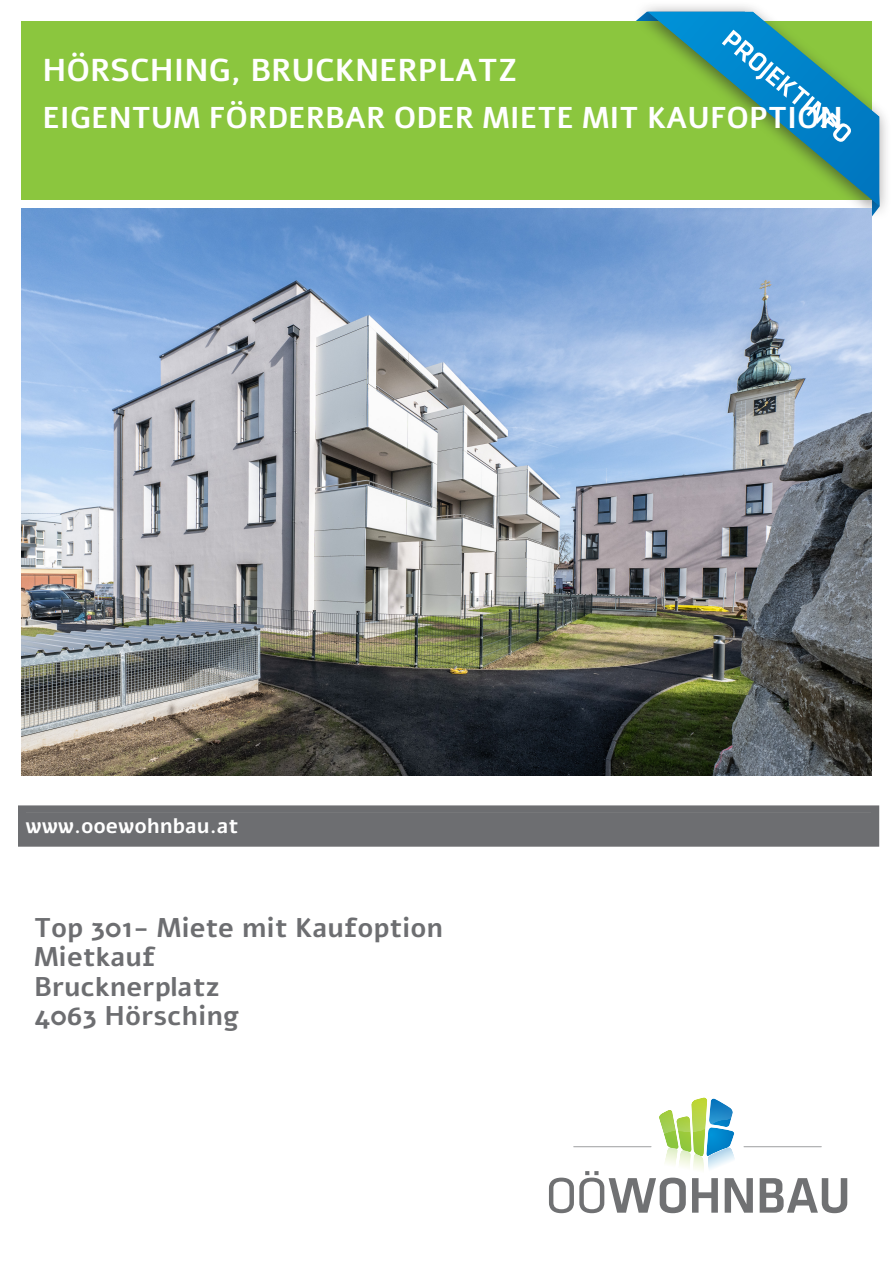
<style>
.page{position:relative;width:893px;height:1263px;background:#fff}
.page>*{position:absolute;margin:0;border:0;box-sizing:border-box;transform-origin:0 0}
.t1{font:700 31.5px "Alef";color:#fff}
.t2{font:700 30px "Alef";color:#fff}
.t3{font:700 27px/29.5px "Alef";color:#6d6e71}
.t4{font:700 21px "Alef";color:#fff}
</style>
<div class="page">
<div style="left:21px;top:21px;width:851px;height:178px;background:#8bc63e"></div>
<hr style="left:744px;top:1146px;width:77px;height:1px;background:#9d9ea0">
<svg style="left:760px;top:1178px;width:87px;height:35px"></svg>
<svg style="left:549px;top:1097px;width:204px;height:116px"></svg>
<div style="left:633px;top:1px;width:258px;height:221px;background:#231f20;opacity:.55"></div>
<svg style="left:614px;top:12px;width:266px;height:210px"></svg>
<div style="left:26px;top:813px;width:846px;height:26px;background:#6d6e71"></div>
<div style="left:18px;top:805px;width:861px;height:42px;border:8px solid #6d6e71"></div>
<img style="left:21px;top:208px;width:851px;height:567px">
<div style="left:26px;top:813px;width:212px;height:26px;background:#6d6e71"></div>
<p class="t1" style="left:43px;top:49px;width:476px">HÖRSCHING, BRUCKNERPLATZ</p>
<p class="t2" style="left:43px;top:97px;width:802px">EIGENTUM FÖRDERBAR ODER MIETE MIT KAUFOPTION</p>
<p class="t4" style="left:26px;top:812px;width:214px">www.ooewohnbau.at</p>
<p class="t3" style="left:34px;top:913px;width:411px">Top 301- Miete mit Kaufoption<br>Mietkauf<br>Brucknerplatz<br>4063 Hörsching</p>
</div>
